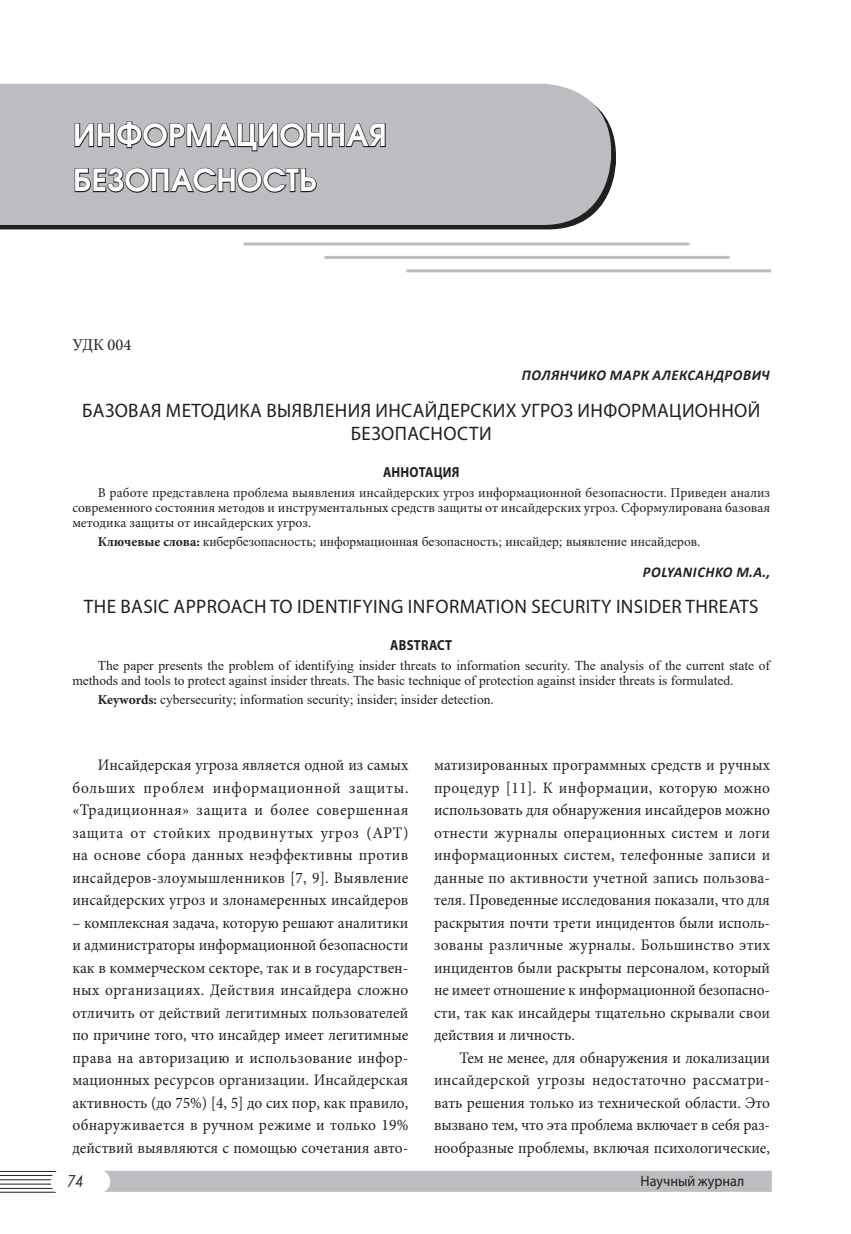
<style>
.page{position:relative;width:851px;height:1234px;background:#fff}
.page>*{position:absolute;margin:0;border:0;box-sizing:border-box;transform-origin:0 0}
.Раздел_Заголовок{font:600 30.3px/45px "Avant Garde Gothic C";letter-spacing:.01em;color:#fff}
.Заголовок{font:19.5px/23.4px "Myriad Pro";letter-spacing:.02em;color:#231f20;text-align:center}
.ЗаголовокАнгл{font:19.5px "Myriad Pro";letter-spacing:.02em;color:#231f20}
.УДК{font:16.5px "Minion Pro";color:#231f20}
.t1{font:italic 16.5px "Century Gothic";color:#231f20;scale:.9 1}
.Основной_текст2{font:16.05px/22.5px "Minion Pro";color:#231f20;text-align:justify;scale:.96 1}
.ФИО_русск{font:italic 700 15px "Calibri";letter-spacing:.04em;color:#231f20;scale:.96 1}
.ФИО_англ{font:italic 700 15px "Calibri";letter-spacing:.04em;color:#231f20;scale:.96 1}
.t2{font:15px "Myriad Pro";color:#231f20;scale:.94 1}
.АннотацЗагол{font:700 14.55px "Myriad Pro";letter-spacing:.02em;color:#231f20;scale:.87 1}
.АннотацТекст{font:13.5px/15px "Minion Pro";color:#231f20;text-align:justify}
.АннотацТекст-2{font:13.5px/15px "Times New Roman";color:#231f20}
.Ключ_слова{font:13.5px "Times New Roman";color:#231f20}
.s1{font-family:"Minion Pro";font-weight:700}
</style>
<div class="page">
<div style="left:99px;top:1170px;width:672px;height:21px;background:#bcbdc0"></div>
<div style="left:89px;top:1170px;width:20px;height:21px;background:#fff;border-radius:50%"></div>
<div style="left:88px;top:1169px;width:22px;height:23px;border:2px solid #fff;border-radius:50%"></div>
<hr style="left:0;top:1183px;width:63px;height:1px;background:#231f20">
<hr style="left:0;top:1170px;width:63px;height:1px;background:#231f20">
<hr style="left:0;top:1174px;width:63px;height:1px;background:#231f20">
<hr style="left:0;top:1178px;width:63px;height:1px;background:#231f20">
<hr style="left:0;top:1187px;width:63px;height:1px;background:#231f20">
<hr style="left:0;top:1191px;width:63px;height:1px;background:#231f20">
<div style="left:52px;top:1170px;width:17px;height:22px;background:#fff;border-radius:50%"></div>
<div style="left:51px;top:1169px;width:19px;height:24px;border:2px solid #fff;border-radius:50%"></div>
<svg style="left:0;top:128px;width:616px;height:101px"></svg>
<div style="left:0;top:84px;width:611px;height:141px;background:#bcbdc0"></div>
<hr style="left:243px;top:242px;width:446px;height:3px;background:#bcbdc0">
<hr style="left:324px;top:256px;width:405px;height:3px;background:#bcbdc0">
<hr style="left:406px;top:269px;width:365px;height:3px;background:#bcbdc0">
<svg style="left:74px;top:121px;width:312px;height:31px;background:#959497"></svg>
<svg style="left:74px;top:167px;width:243px;height:26px;background:#8d8d8f"></svg>
<p class="Раздел_Заголовок" style="left:73px;top:112px;width:315px">ИНФОРМАЦИОННАЯ<br>БЕЗОПАСНОСТЬ</p>
<p class="УДК" style="left:72px;top:333px;width:60px">УДК 004</p>
<p class="ФИО_русск" style="left:521px;top:364px;width:260px">ПОЛЯНЧИКО МАРК АЛЕКСАНДРОВИЧ</p>
<p class="Заголовок" style="left:82px;top:398px;width:679px">БАЗОВАЯ МЕТОДИКА ВЫЯВЛЕНИЯ ИНСАЙДЕРСКИХ УГРОЗ ИНФОРМАЦИОННОЙ<br>БЕЗОПАСНОСТИ</p>
<p class="АннотацЗагол" style="left:383px;top:463px;width:89px">АННОТАЦИЯ</p>
<p class="АннотацТекст" style="left:72px;top:485px;width:699px;text-indent:26px">В работе представлена проблема выявления инсайдерских угроз информационной безопасности. Приведен анализ современного состояния методов и инструментальных средств защиты от инсайдерских угроз. Сформулирована базовая методика защиты от инсайдерских угроз.</p>
<p class="Ключ_слова" style="left:98px;top:532px;width:604px"><span class="s1">Ключевые слова:</span> кибербезопасность; информационная безопасность; инсайдер; выявление инсайдеров.</p>
<p class="ФИО_англ" style="left:643px;top:561px;width:134px">POLYANICHKO M.A.,</p>
<p class="ЗаголовокАнгл" style="left:84px;top:594px;width:676px">THE BASIC APPROACH TO IDENTIFYING INFORMATION SECURITY INSIDER THREATS</p>
<p class="АннотацЗагол" style="left:390px;top:636px;width:73px">ABSTRACT</p>
<p class="АннотацТекст-2" style="left:72px;top:657px;width:699px;text-indent:26px">The paper presents the problem of identifying insider threats to information security. The analysis of the current state of methods and tools to protect against insider threats. The basic technique of protection against insider threats is formulated.</p>
<p class="Ключ_слова" style="left:98px;top:689px;width:397px"><span class="s1">Keywords:</span> cybersecurity; information security; insider; insider detection.</p>
<p class="Основной_текст2" style="left:72px;top:753px;width:351px;text-indent:26px">Инсайдерская угроза является одной из самых больших проблем информационной защиты. «Традиционная» защита и более совершенная защита от стойких продвинутых угроз (APT) на основе сбора данных неэффективны против инсайдеров-злоумышленников [7, 9]. Выявление инсайдерских угроз и злонамеренных инсайдеров</p>
<p class="Основной_текст2" style="left:72px;top:911px;width:351px">– комплексная задача, которую решают аналитики и администраторы информационной безопасности как в коммерческом секторе, так и в государствен&shy;ных организациях. Действия инсайдера сложно отличить от действий легитимных пользователей по причине того, что инсайдер имеет легитимные права на авторизацию и использование инфор&shy;мационных ресурсов организации. Инсайдерская активность (до 75%) [4, 5] до сих пор, как правило, обнаруживается в ручном режиме и только 19% действий выявляются с помощью сочетания авто-</p>
<p class="Основной_текст2" style="left:434px;top:753px;width:351px">матизированных программных средств и ручных процедур [11]. К информации, которую можно использовать для обнаружения инсайдеров можно отнести журналы операционных систем и логи информационных систем, телефонные записи и данные по активности учетной запись пользова&shy;теля. Проведенные исследования показали, что для раскрытия почти трети инцидентов были исполь&shy;зованы различные журналы. Большинство этих инцидентов были раскрыты персоналом, который не имеет отношение к информационной безопасно&shy;сти, так как инсайдеры тщательно скрывали свои действия и личность.</p>
<p class="Основной_текст2" style="left:434px;top:1046px;width:351px;text-indent:26px">Тем не менее, для обнаружения и локализации инсайдерской угрозы недостаточно рассматри&shy;вать решения только из технической области. Это вызвано тем, что эта проблема включает в себя раз&shy;нообразные проблемы, включая психологические,</p>
<p class="t1" style="left:68px;top:1169px;width:20px">74</p>
<p class="t2" style="left:640px;top:1171px;width:112px">Научный журнал</p>
</div>
